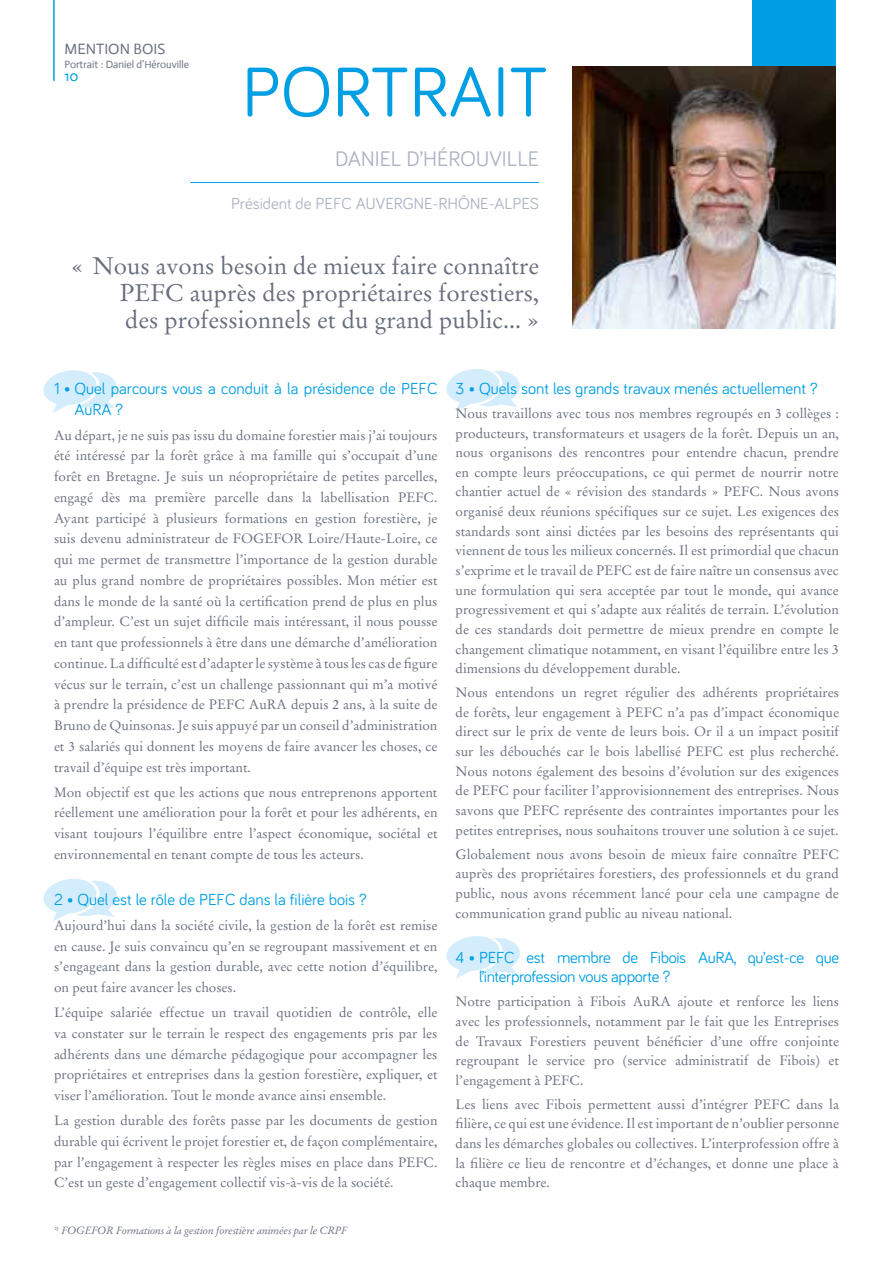
<style>
.page{position:relative;width:893px;height:1263px;background:#fff}
.page>*{position:absolute;margin:0;border:0;box-sizing:border-box;transform-origin:0 0}
.t1{font:72px "Bariol";color:#009fe3}
.t2{font:24px/27px "Stempel Garamond";color:#686e7c;text-align:justify}
.t3{font:21.75px "Bariol";color:#acb3c3}
.t4{font:16.5px/20.7px "Bariol";color:#009fe3}
.t5{font:16.5px/19.6px "Bariol";letter-spacing:-.02em;color:#009fe3}
.t6{font:16.5px "Bariol";color:#acb3c3}
.t7{font:15px "Actor";color:#6a707f}
.t8{font:15px "Actor";color:#009fe3}
.t9{font:13.5px/19.6px "Stempel Garamond";color:#6a707f;text-align:justify}
.t10{font:italic 10.5px "Stempel Garamond";letter-spacing:-.02em;color:#6a707f}
.t11{font:10.5px "Actor";color:#6a707f}
</style>
<div class="page">
<hr style="left:892px;top:590px;width:1px;height:673px;background:#f08d00">
<hr style="left:53px;top:0;width:2px;height:80px;background:#009fe3">
<div style="left:752px;top:0;width:84px;height:127px;background:#009fe3"></div>
<svg style="left:43px;top:879px;width:74px;height:42px"></svg>
<svg style="left:43px;top:370px;width:74px;height:43px"></svg>
<svg style="left:446px;top:369px;width:74px;height:42px"></svg>
<svg style="left:446px;top:936px;width:74px;height:43px"></svg>
<hr style="left:191px;top:182px;width:348px;height:1px;background:#009fe3">
<img style="left:573px;top:66px;width:263px;height:262px">
<p class="t7" style="left:64px;top:40px;width:102px">MENTION BOIS</p>
<p class="t11" style="left:64px;top:58px;width:126px">Portrait : Daniel d’Hérouville</p>
<p class="t8" style="left:64px;top:67px;width:16px">10</p>
<h1 class="t1" style="left:242px;top:43px;width:307px">PORTRAIT</h1>
<h3 class="t3" style="left:335px;top:144px;width:206px">DANIEL D’HÉROUVILLE</h3>
<p class="t6" style="left:231px;top:192px;width:310px">Président de PEFC AUVERGNE-RHÔNE-ALPES</p>
<h2 class="t2" style="left:120px;top:253px;width:421px;text-indent:-49px">« Nous avons besoin de mieux faire connaître PEFC auprès des propriétaires forestiers, des professionnels et du grand public... »</h2>
<p class="t4" style="left:75px;top:377px;width:364px;text-indent:-21px">1 • Quel parcours vous a conduit à la présidence de PEFC<br>AuRA ?</p>
<p class="t9" style="left:54px;top:425px;width:385px;line-height:20.7px">Au départ, je ne suis pas issu du domaine forestier mais j’ai toujours été intéressé par la forêt grâce à ma famille qui s’occupait d’une forêt en Bretagne. Je suis un néopropriétaire de petites parcelles, engagé dès ma première parcelle dans la labellisation PEFC.<br>Ayant participé à plusieurs formations en gestion forestière, je suis devenu administrateur de FOGEFOR Loire/Haute-Loire, ce qui me permet de transmettre l’importance de la gestion durable au plus grand nombre de propriétaires possibles. Mon métier est dans le monde de la santé où la certification prend de plus en plus d’ampleur. C’est un sujet difficile mais intéressant, il nous pousse en tant que professionnels à être dans une démarche d’amélioration continue. La difficulté est d’adapter le système à tous les cas de figure vécus sur le terrain, c’est un challenge passionnant qui m’a motivé à prendre la présidence de PEFC AuRA depuis 2 ans, à la suite de Bruno de Quinsonas. Je suis appuyé par un conseil d’administration et 3 salariés qui donnent les moyens de faire avancer les choses, ce travail d’équipe est très important.</p>
<p class="t9" style="left:54px;top:782px;width:385px;line-height:20.7px">Mon objectif est que les actions que nous entreprenons apportent réellement une amélioration pour la forêt et pour les adhérents, en visant toujours l’équilibre entre l’aspect économique, sociétal et environnemental en tenant compte de tous les acteurs.</p>
<p class="t4" style="left:54px;top:888px;width:314px">2 • Quel est le rôle de PEFC dans la filière bois ?</p>
<p class="t9" style="left:54px;top:915px;width:385px;line-height:20.7px">Aujourd’hui dans la société civile, la gestion de la forêt est remise en cause. Je suis convaincu qu’en se regroupant massivement et en s’engageant dans la gestion durable, avec cette notion d’équilibre, on peut faire avancer les choses.</p>
<p class="t9" style="left:54px;top:1002px;width:385px;line-height:20.7px">L’équipe salariée effectue un travail quotidien de contrôle, elle va constater sur le terrain le respect des engagements pris par les adhérents dans une démarche pédagogique pour accompagner les propriétaires et entreprises dans la gestion forestière, expliquer, et viser l’amélioration. Tout le monde avance ainsi ensemble.</p>
<p class="t9" style="left:54px;top:1110px;width:385px;line-height:20.7px">La gestion durable des forêts passe par les documents de gestion durable qui écrivent le projet forestier et, de façon complémentaire, par l’engagement à respecter les règles mises en place dans PEFC.<br>C’est un geste d’engagement collectif vis-à-vis de la société.</p>
<p class="t10" style="left:54px;top:1224px;width:295px">* FOGEFOR Formations à la gestion forestière animées par le CRPF</p>
<p class="t4" style="left:455px;top:377px;width:364px">3 • Quels sont les grands travaux menés actuellement ?</p>
<p class="t9" style="left:455px;top:403px;width:385px">Nous travaillons avec tous nos membres regroupés en 3 collèges : producteurs, transformateurs et usagers de la forêt. Depuis un an, nous organisons des rencontres pour entendre chacun, prendre en compte leurs préoccupations, ce qui permet de nourrir notre chantier actuel de « révision des standards » PEFC. Nous avons organisé deux réunions spécifiques sur ce sujet. Les exigences des standards sont ainsi dictées par les besoins des représentants qui viennent de tous les milieux concernés. Il est primordial que chacun s’exprime et le travail de PEFC est de faire naître un consensus avec une formulation qui sera acceptée par tout le monde, qui avance progressivement et qui s’adapte aux réalités de terrain. L’évolution de ces standards doit permettre de mieux prendre en compte le changement climatique notamment, en visant l’équilibre entre les 3 dimensions du développement durable.</p>
<p class="t9" style="left:455px;top:683px;width:385px">Nous entendons un regret régulier des adhérents propriétaires de forêts, leur engagement à PEFC n’a pas d’impact économique direct sur le prix de vente de leurs bois. Or il a un impact positif sur les débouchés car le bois labellisé PEFC est plus recherché.<br>Nous notons également des besoins d’évolution sur des exigences de PEFC pour faciliter l’approvisionnement des entreprises. Nous savons que PEFC représente des contraintes importantes pour les petites entreprises, nous souhaitons trouver une solution à ce sujet.</p>
<p class="t9" style="left:455px;top:844px;width:385px">Globalement nous avons besoin de mieux faire connaître PEFC auprès des propriétaires forestiers, des professionnels et du grand public, nous avons récemment lancé pour cela une campagne de communication grand public au niveau national.</p>
<p class="t5" style="left:479px;top:946px;width:361px;text-indent:-24px">4 • PEFC est membre de Fibois AuRA, qu’est-ce que l’interprofession vous apporte ?</p>
<p class="t9" style="left:455px;top:992px;width:385px">Notre participation à Fibois AuRA ajoute et renforce les liens avec les professionnels, notamment par le fait que les Entreprises de Travaux Forestiers peuvent bénéficier d’une offre conjointe regroupant le service pro (service administratif de Fibois) et l’engagement à PEFC.</p>
<p class="t9" style="left:455px;top:1094px;width:385px">Les liens avec Fibois permettent aussi d’intégrer PEFC dans la filière, ce qui est une évidence. Il est important de n’oublier personne dans les démarches globales ou collectives. L’interprofession offre à la filière ce lieu de rencontre et d’échanges, et donne une place à chaque membre.</p>
</div>
